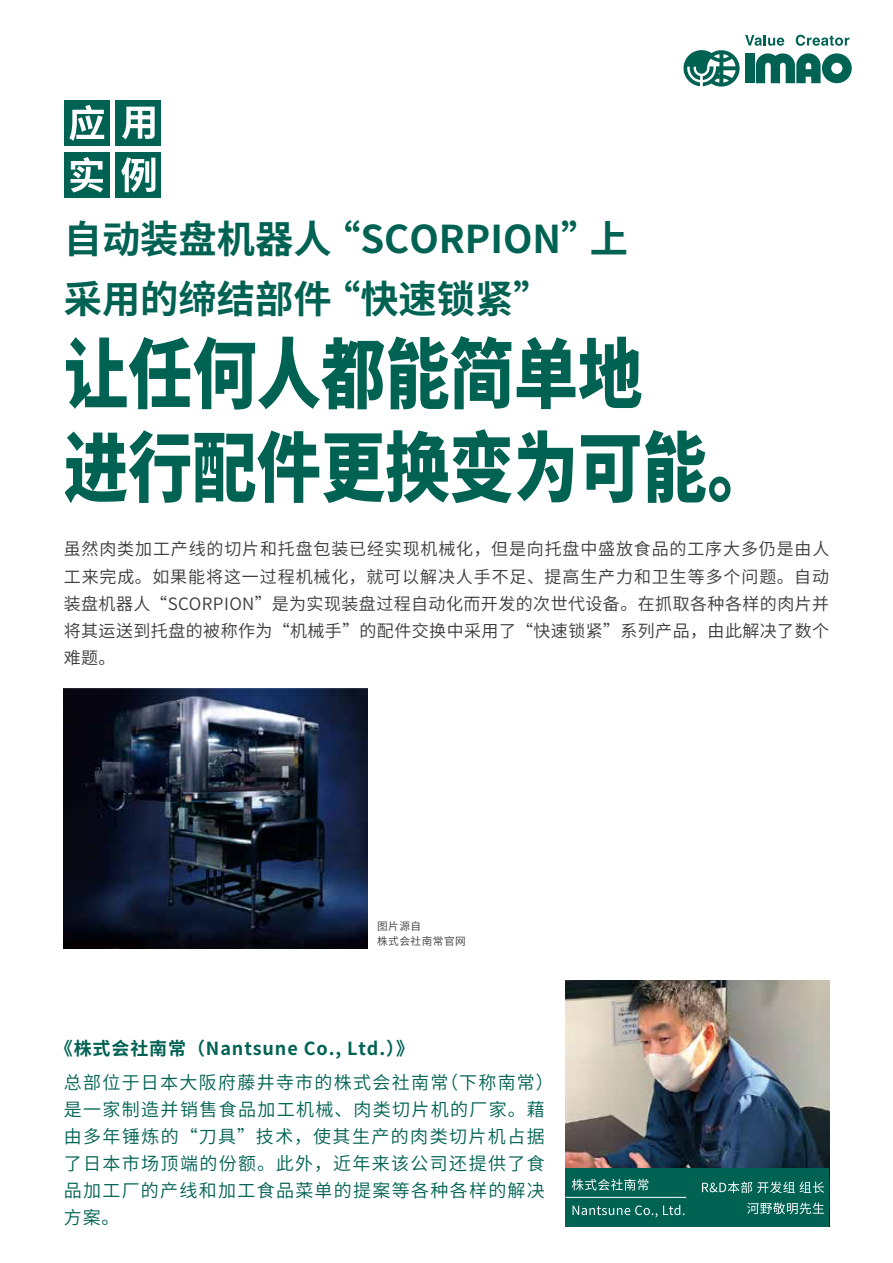
<style>
.page{position:relative;width:893px;height:1263px;background:#fff}
.page>*{position:absolute;margin:0;border:0;box-sizing:border-box;transform-origin:0 0}
.t1{font:800 76.5px/93.6px "Source Han Sans CN";color:#006253;scale:.84 1}
.t2{font:700 38.25px/59.6px "Source Han Sans CN";color:#006253}
.t3{font:18px/27px "Source Han Sans CN";letter-spacing:.075em;color:#006253}
.t4{font:700 18px "Source Han Sans CN";letter-spacing:.05em;color:#006253}
.t5{font:16.95px/27.2px "Source Han Sans CN";letter-spacing:.025em;color:#3e3a39;text-align:justify}
.t6{font:10.65px/14.9px "Source Han Sans CN";letter-spacing:.05em;color:#3e3a39}
</style>
<div class="page">
<svg style="left:683px;top:35px;width:169px;height:52px"></svg>
<img style="left:566px;top:980px;width:263px;height:188px">
<div style="left:566px;top:1168px;width:263px;height:59px;background:#006253"></div>
<div style="left:64px;top:100px;width:46px;height:46px;background:#006253"></div>
<div style="left:116px;top:100px;width:45px;height:46px;background:#006253"></div>
<div style="left:64px;top:152px;width:46px;height:46px;background:#006253"></div>
<div style="left:116px;top:152px;width:45px;height:46px;background:#006253"></div>
<svg style="left:69px;top:105px;width:35px;height:36px"></svg>
<svg style="left:122px;top:107px;width:33px;height:32px"></svg>
<svg style="left:71px;top:157px;width:32px;height:35px"></svg>
<svg style="left:121px;top:157px;width:34px;height:35px"></svg>
<svg style="left:702px;top:1181px;width:122px;height:12px"></svg>
<svg style="left:747px;top:1202px;width:77px;height:12px"></svg>
<svg style="left:572px;top:1179px;width:76px;height:11px"></svg>
<svg style="left:572px;top:1205px;width:85px;height:12px"></svg>
<svg style="left:663px;top:1205px;width:21px;height:10px"></svg>
<hr style="left:566px;top:1197px;width:120px;height:1px;background:#fff">
<img style="left:64px;top:688px;width:303px;height:260px">
<h2 class="t2" style="left:64px;top:210px;width:566px">自动装盘机器人“SCORPION”上采用的缔结部件“快速锁紧”</h2>
<h1 class="t1" style="left:64px;top:329px;width:844px">让任何人都能简单地<br>进行配件更换变为可能。</h1>
<p class="t5" style="left:64px;top:536px;width:767px">虽然肉类加工产线的切片和托盘包装已经实现机械化，但是向托盘中盛放食品的工序大多仍是由人工来完成。如果能将这一过程机械化，就可以解决人手不足、提高生产力和卫生等多个问题。自动装盘机器人“SCORPION”是为实现装盘过程自动化而开发的次世代设备。在抓取各种各样的肉片并将其运送到托盘的被称作为“机械手”的配件交换中采用了“快速锁紧”系列产品，由此解决了数个难题。</p>
<p class="t6" style="left:377px;top:919px;width:90px">图片源自<br>株式会社南常官网</p>
<p class="t4" style="left:55px;top:1038px;width:361px">《株式会社南常（Nantsune Co., Ltd.）》</p>
<p class="t3" style="left:64px;top:1069px;width:492px">总部位于日本大阪府藤井寺市的株式会社南常（下称南常）是一家制造并销售食品加工机械、肉类切片机的厂家。藉由多年锤炼的“刀具”技术，使其生产的肉类切片机占据了日本市场顶端的份额。此外，近年来该公司还提供了食品加工厂的产线和加工食品菜单的提案等各种各样的解决方案。</p>
</div>
